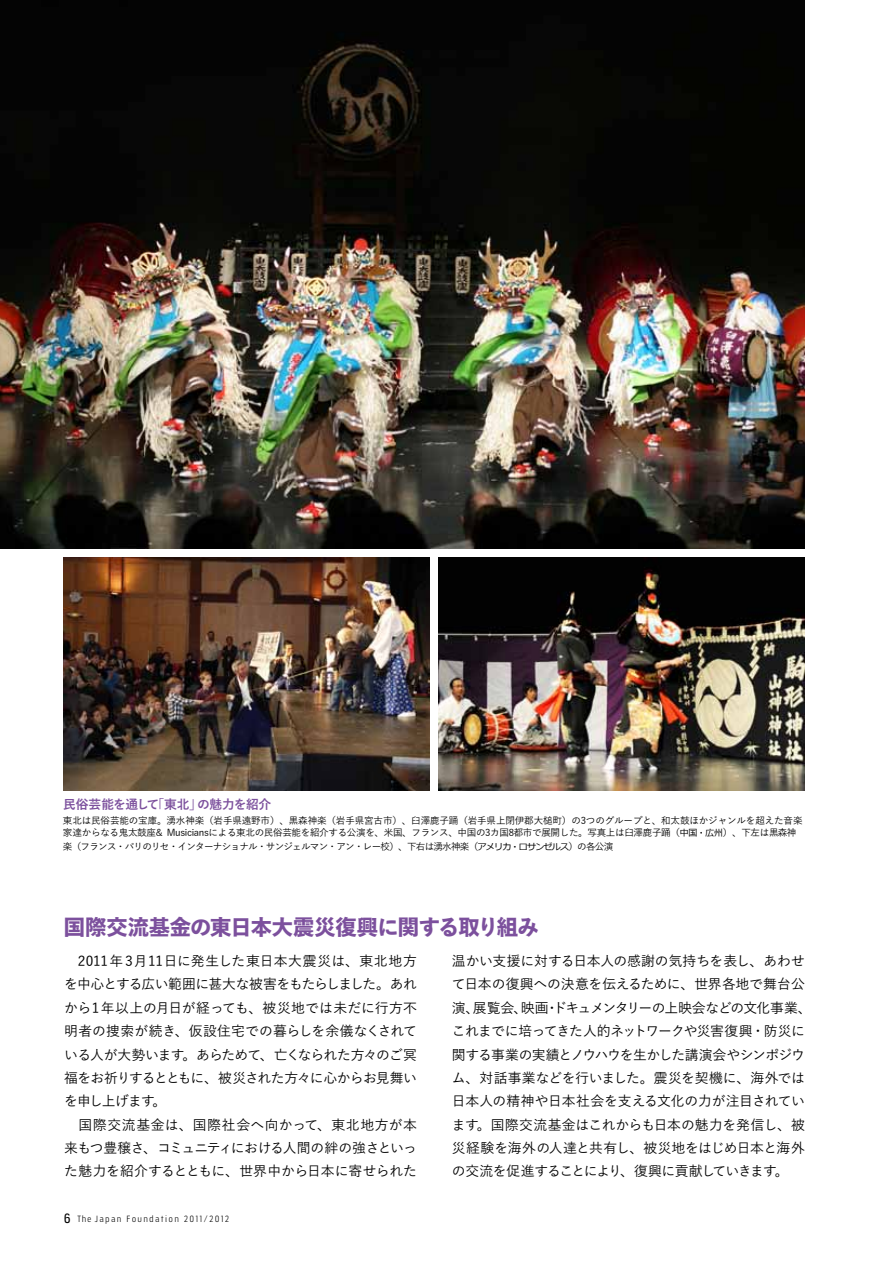
<style>
.page{position:relative;width:893px;height:1263px;background:#fff}
.page>*{position:absolute;margin:0;border:0;box-sizing:border-box;transform-origin:0 0}
.t1{font:21.3px "Yu Gothic Std E";letter-spacing:-.025em;color:#7c509d}
.t2{font:13.8px/23.4px "Yu Gothic Std M";letter-spacing:-.025em;color:#000}
.t3{font:12.75px "Yu Gothic Std B";letter-spacing:-.03em;color:#7c509d}
.t4{font:9.6px/12.1px "Yu Gothic Std M";letter-spacing:-.015em;color:#000}
.t5{font:9.6px "Yu Gothic Std M";letter-spacing:-.08em;color:#000}
.t6{font:8.55px "Jesaya Lt";letter-spacing:.225em;color:#000}
.s1{font-family:"Meiryo";font-size:9px}
.s2{font-family:"Jesaya Bk";font-size:12.75px}
.s3{font-family:"Koz Min Pro"}
</style>
<div class="page">
<img style="left:0;top:0;width:805px;height:548px">
<img style="left:63px;top:557px;width:366px;height:234px">
<img style="left:438px;top:557px;width:366px;height:234px">
<p class="t3" style="left:63px;top:794px;width:210px">民俗芸能を通して「東北」の魅力を紹介</p>
<p class="t4" style="left:63px;top:814px;width:741px">東北は民俗芸能の宝庫。湧水神楽（岩手県遠野市）、黒森神楽（岩手県宮古市）、臼澤鹿子踊（岩手県上閉伊郡大槌町）の3つのグループと、和太鼓ほかジャンルを超えた音楽家達からなる鬼太鼓座&amp; Musiciansによる東北の民俗芸能を紹介する公演を、米国、フランス、中国の3カ国8都市で展開した。写真上は臼澤鹿子踊（<span class="s1">中国・広州</span>）、下左は黒森神</p>
<p class="t5" style="left:63px;top:839px;width:552px">楽（フランス・パリのリセ・インターナショナル・サンジェルマン・アン・レー校）、下右は湧水神楽（<span class="s1">アメリカ・ロサンゼルス</span>）の各公演</p>
<h1 class="t1" style="left:64px;top:911px;width:476px">国際交流基金の東日本大震災復興に関する取り組み</h1>
<p class="t2" style="left:64px;top:948px;width:354px">　2011年3月11日に発生した東日本大震災は、東北地方を中心とする広い範囲に甚大な被害をもたらしました。あれから1年以上の月日が経っても、被災地では未だに行方不明者の捜索が続き、仮設住宅での暮らしを余儀なくされている人が大勢います。あらためて、亡くなられた方々のご冥福をお祈りするとともに、被災された方々に心からお見舞いを申し上げます。<br>　国際交流基金は、国際社会へ向かって、東北地方が本来もつ豊穣さ、コミュニティにおける人間の絆の強さといった魅力を紹介するとともに、世界中から日本に寄せられた</p>
<p class="t2" style="left:452px;top:948px;width:361px">温かい支援に対する日本人の感謝の気持ちを表し、あわせて日本の復興への決意を伝えるために、世界各地で舞台公演、展覧会、映画・ドキュメンタリーの上映会などの文化事業、これまでに培ってきた人的ネットワークや災害復興・防災に関する事業の実績とノウハウを生かした講演会やシンポジウム、対話事業などを行いました。震災を契機に、海外では日本人の精神や日本社会を支える文化の力が注目されています。国際交流基金はこれからも日本の魅力を発信し、被災経験を海外の人達と共有し、被災地をはじめ日本と海外の交流を促進することにより、復興に貢献していきます。</p>
<p class="t6" style="left:64px;top:1213px;width:166px"><span class="s2">6</span> The Japan Foundation 2011<span class="s3">/</span>2012</p>
</div>
